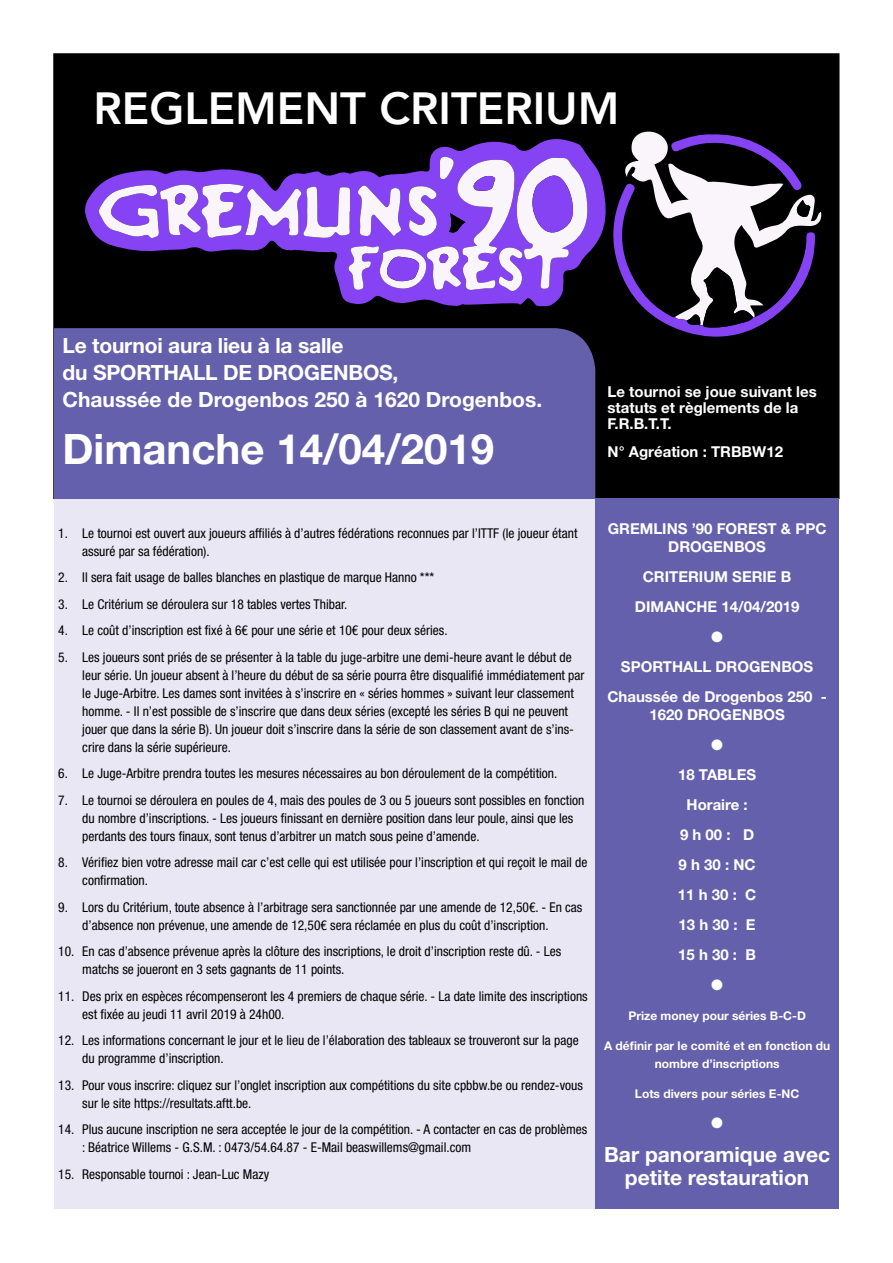
<style>
.page{position:relative;width:893px;height:1263px;background:#fff}
.page>*{position:absolute;margin:0;border:0;box-sizing:border-box;transform-origin:0 0}
.t1{font:800 45px "Avenir";color:#fff}
.t2{font:700 42px "Helvetica Neue";color:#fff}
.t3{font:700 21px/27px "Helvetica Neue";letter-spacing:-.01em;color:#fff}
.t4{font:700 21px/22.5px "Helvetica Neue LT Std";color:#fff;text-align:center}
.t5{font:700 15px/30px "Helvetica Neue LT Std";color:#fff;text-align:center}
.t6{font:700 15px/16.2px "Helvetica Neue";color:#fff}
.t7{font:15px "Zapf Dingbats ITC";color:#fff}
.t8{font:condensed 13.5px/18px "Helvetica Neue LT Std";color:#000}
.t9{font:700 12px/18px "Helvetica Neue LT Std";color:#fff;text-align:center}
</style>
<div class="page">
<div style="left:54px;top:498px;width:541px;height:711px;background:#e9e7f4"></div>
<div style="left:54px;top:54px;width:785px;height:444px;background:#000"></div>
<div style="left:54px;top:328px;width:541px;height:171px;background:#6560ab"></div>
<div style="left:595px;top:499px;width:244px;height:710px;background:#6560ab"></div>
<svg style="left:85px;top:139px;width:521px;height:168px"></svg>
<svg style="left:613px;top:131px;width:209px;height:206px"></svg>
<svg style="left:99px;top:156px;width:489px;height:137px"></svg>
<h1 class="t1" style="left:94px;top:73px;width:527px">REGLEMENT CRITERIUM</h1>
<h3 class="t3" style="left:63px;top:332px;width:481px">Le tournoi aura lieu à la salle<br>du SPORTHALL DE DROGENBOS,<br>Chaussée de Drogenbos 250 à 1620 Drogenbos.</h3>
<h2 class="t2" style="left:63px;top:423px;width:433px">Dimanche 14/04/2019</h2>
<p class="t6" style="left:608px;top:383px;width:211px">Le tournoi se joue suivant les statuts et règlements de la<br>F.R.B.T.T.</p>
<p class="t6" style="left:608px;top:443px;width:177px">N° Agréation : TRBBW12</p>
<p class="t8" style="left:82px;top:524px;width:497px;text-indent:-24px">1. Le tournoi est ouvert aux joueurs affiliés à d’autres fédérations reconnues par l’ITTF (le joueur étant assuré par sa fédération).</p>
<p class="t8" style="left:58px;top:568px;width:377px">2. Il sera fait usage de balles blanches en plastique de marque Hanno ***</p>
<p class="t8" style="left:58px;top:595px;width:290px">3. Le Critérium se déroulera sur 18 tables vertes Thibar.</p>
<p class="t8" style="left:58px;top:621px;width:391px">4. Le coût d’inscription est fixé à 6€ pour une série et 10€ pour deux séries.</p>
<p class="t8" style="left:82px;top:648px;width:504px;text-indent:-24px">5. Les joueurs sont priés de se présenter à la table du juge-arbitre une demi-heure avant le début de leur série. Un joueur absent à l’heure du début de sa série pourra être disqualifié immédiatement par le Juge-Arbitre. Les dames sont invitées à s’inscrire en « séries hommes » suivant leur classement homme. - Il n’est possible de s’inscrire que dans deux séries (excepté les séries B qui ne peuvent jouer que dans la série B). Un joueur doit s’inscrire dans la série de son classement avant de s’ins&shy;crire dans la série supérieure.</p>
<p class="t8" style="left:58px;top:764px;width:501px">6. Le Juge-Arbitre prendra toutes les mesures nécessaires au bon déroulement de la compétition.</p>
<p class="t8" style="left:82px;top:791px;width:504px;text-indent:-24px">7. Le tournoi se déroulera en poules de 4, mais des poules de 3 ou 5 joueurs sont possibles en fonction du nombre d’inscriptions. - Les joueurs finissant en dernière position dans leur poule, ainsi que les perdants des tours finaux, sont tenus d’arbitrer un match sous peine d’amende.</p>
<p class="t8" style="left:82px;top:853px;width:507px;text-indent:-24px">8. Vérifiez bien votre adresse mail car c’est celle qui est utilisée pour l’inscription et qui reçoit le mail de confirmation.</p>
<p class="t8" style="left:82px;top:898px;width:502px;text-indent:-24px">9. Lors du Critérium, toute absence à l’arbitrage sera sanctionnée par une amende de 12,50€. - En cas d’absence non prévenue, une amende de 12,50€ sera réclamée en plus du coût d’inscription.</p>
<p class="t8" style="left:82px;top:942px;width:480px;text-indent:-24px">10. En cas d’absence prévenue après la clôture des inscriptions, le droit d’inscription reste dû. - Les matchs se joueront en 3 sets gagnants de 11 points.</p>
<p class="t8" style="left:82px;top:987px;width:507px;text-indent:-24px">11. Des prix en espèces récompenseront les 4 premiers de chaque série. - La date limite des inscriptions est fixée au jeudi 11 avril 2019 à 24h00.</p>
<p class="t8" style="left:82px;top:1031px;width:498px;text-indent:-24px">12. Les informations concernant le jour et le lieu de l’élaboration des tableaux se trouveront sur la page du programme d’inscription.</p>
<p class="t8" style="left:82px;top:1076px;width:502px;text-indent:-24px">13. Pour vous inscrire: cliquez sur l’onglet inscription aux compétitions du site cpbbw.be ou rendez-vous sur le site https://resultats.aftt.be.</p>
<p class="t8" style="left:82px;top:1120px;width:507px;text-indent:-24px">14. Plus aucune inscription ne sera acceptée le jour de la compétition. - A contacter en cas de problèmes : Béatrice Willems - G.S.M. : 0473/54.64.87 - E-Mail beaswillems@gmail.com</p>
<p class="t8" style="left:58px;top:1165px;width:212px">15. Responsable tournoi : Jean-Luc Mazy</p>
<p class="t5" style="left:608px;top:519px;width:220px;line-height:18px">GREMLINS ’90 FOREST &amp; PPC<br>DROGENBOS</p>
<p class="t5" style="left:635px;top:561px;width:166px">CRITERIUM SERIE B<br>DIMANCHE 14/04/2019</p>
<p class="t7" style="left:711px;top:630px;width:13px">●</p>
<p class="t5" style="left:607px;top:651px;width:221px">SPORTHALL DROGENBOS<br>Chaussée de Drogenbos 250 -</p>
<p class="t5" style="left:649px;top:699px;width:137px">1620 DROGENBOS</p>
<p class="t7" style="left:711px;top:738px;width:13px">●</p>
<p class="t5" style="left:678px;top:759px;width:80px">18 TABLES<br>Horaire :<br>9 h 00 : D<br>9 h 30 : NC<br>11 h 30 : C<br>13 h 30 : E<br>15 h 30 : B</p>
<p class="t7" style="left:711px;top:978px;width:13px">●</p>
<p class="t9" style="left:628px;top:1006px;width:179px">Prize money pour séries B-C-D</p>
<p class="t9" style="left:604px;top:1036px;width:228px">A définir par le comité et en fonction du nombre d’inscriptions</p>
<p class="t9" style="left:635px;top:1084px;width:166px">Lots divers pour séries E-NC</p>
<p class="t7" style="left:711px;top:1116px;width:13px">●</p>
<h3 class="t4" style="left:604px;top:1143px;width:227px">Bar panoramique avec petite restauration</h3>
</div>
